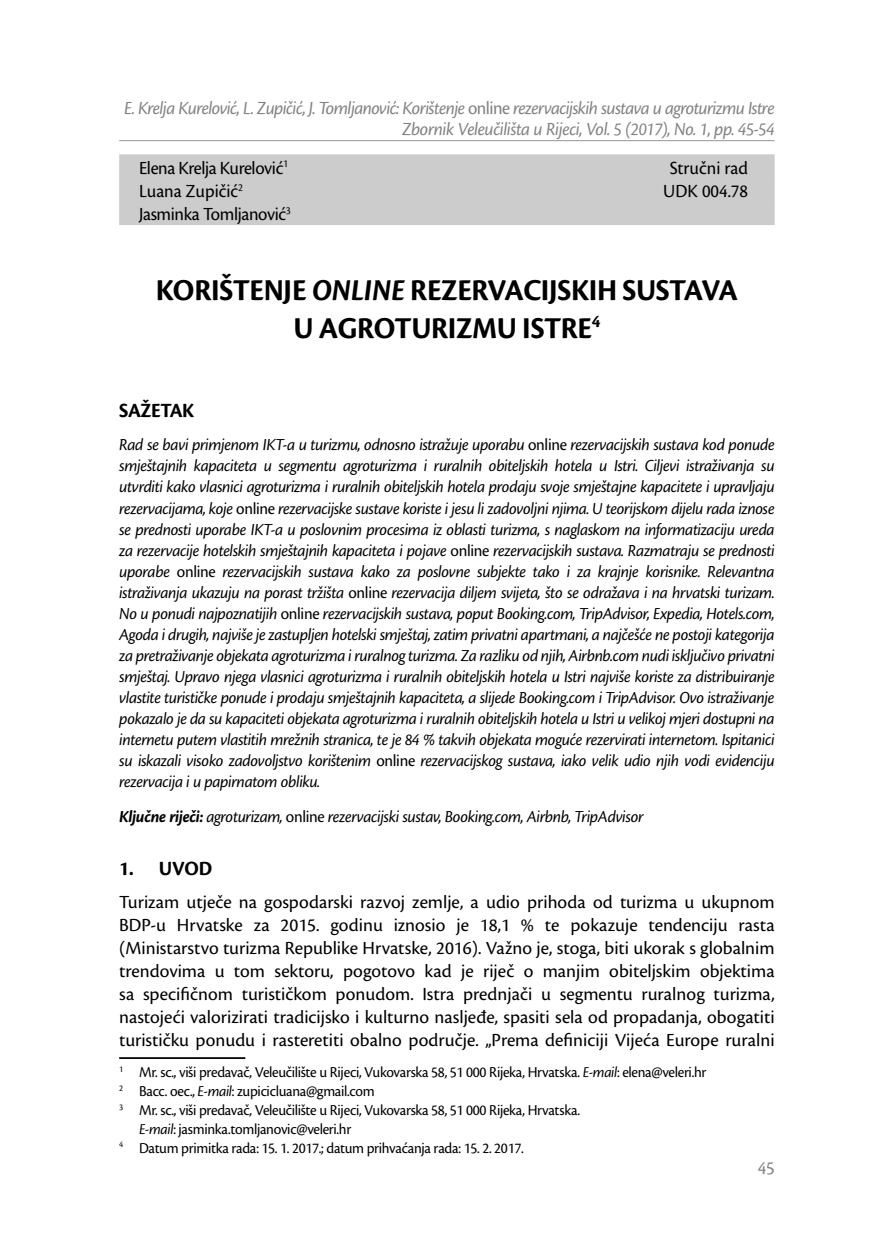
<style>
.page{position:relative;width:874px;height:1241px;background:#fff}
.page>*{position:absolute;margin:0;border:0;box-sizing:border-box;transform-origin:0 0}
.Naslov{font:700 31.5px/37.8px "Cronos Pro";letter-spacing:-.01em;color:#000;text-align:center;scale:.96 1}
.t1{font:700 21px "Cronos Pro";letter-spacing:-.02em;color:#000;scale:.96 1}
.Standard__Web{font:19.25px/23.1px "Cronos Pro";color:#000;text-align:justify}
.t2{font:italic 19.25px/21px "Cronos Pro";letter-spacing:-.035em;color:#828282;text-align:right;scale:.96 1}
.zaglavlje_iznad_nasl{font:19.25px "Cronos Pro";letter-spacing:-.02em;color:#000;scale:.96 1}
.zaglavlje_iznad_nasl-2{font:19.25px "Cronos Pro";color:#000;scale:.96 1}
.t3{font:19.25px "Cronos Pro";color:#828282;scale:.96 1}
.t4{font:italic 17.5px/21px "Cronos Pro";letter-spacing:-.025em;color:#000;text-align:justify;scale:.96 1}
.Tekst_fusnote{font:15.75px/18.9px "Cronos Pro";letter-spacing:-.02em;color:#000;scale:.96 1}
.s1{font-style:normal}
.s2{font-style:italic}
.s3{font-weight:700}
</style>
<div class="page">
<hr style="left:119px;top:140px;width:655px;height:1px;background:#959595">
<div style="left:119px;top:154px;width:655px;height:25px;background:#ccc"></div>
<div style="left:119px;top:177px;width:655px;height:25px;background:#ccc"></div>
<div style="left:119px;top:200px;width:655px;height:25px;background:#ccc"></div>
<hr style="left:119px;top:1056px;width:126px;height:2px;background:#000">
<p class="t2" style="left:124px;top:98px;width:679px">E. Krelja Kurelović, L. Zupičić, J. Tomljanović: Korištenje <span class="s1">online</span> rezervacijskih sustava u agroturizmu Istre<br>Zbornik Veleučilišta u Rijeci, Vol. 5 (2017), No. 1, pp. 45-54</p>
<p class="zaglavlje_iznad_nasl" style="left:139px;top:157px;width:157px">Elena Krelja Kurelović<sup>1</sup></p>
<p class="zaglavlje_iznad_nasl-2" style="left:669px;top:157px;width:83px">Stručni rad</p>
<p class="zaglavlje_iznad_nasl-2" style="left:139px;top:180px;width:110px">Luana Zupičić<sup>2</sup></p>
<p class="zaglavlje_iznad_nasl" style="left:663px;top:180px;width:90px">UDK 004.78</p>
<p class="zaglavlje_iznad_nasl" style="left:139px;top:203px;width:159px">Jasminka Tomljanović<sup>3</sup></p>
<p class="Naslov" style="left:156px;top:271px;width:607px">KORIŠTENJE <span class="s2">ONLINE</span> REZERVACIJSKIH SUSTAVA<br>U AGROTURIZMU ISTRE<sup>4</sup></p>
<p class="t1" style="left:119px;top:398px;width:80px">SAŽETAK</p>
<p class="t4" style="left:119px;top:434px;width:684px">Rad se bavi primjenom IKT-a u turizmu, odnosno istražuje uporabu <span class="s1">online</span> rezervacijskih sustava kod ponude smještajnih kapaciteta u segmentu agroturizma i ruralnih obiteljskih hotela u Istri. Ciljevi istraživanja su utvrditi kako vlasnici agroturizma i ruralnih obiteljskih hotela prodaju svoje smještajne kapacitete i upravljaju rezervacijama, koje <span class="s1">online</span> rezervacijske sustave koriste i jesu li zadovoljni njima. U teorijskom dijelu rada iznose se prednosti uporabe IKT-a u poslovnim procesima iz oblasti turizma, s naglaskom na informatizaciju ureda za rezervacije hotelskih smještajnih kapaciteta i pojave <span class="s1">online</span> rezervacijskih sustava. Razmatraju se prednosti uporabe <span class="s1">online</span> rezervacijskih sustava kako za poslovne subjekte tako i za krajnje korisnike. Relevantna istraživanja ukazuju na porast tržišta <span class="s1">online</span> rezervacija diljem svijeta, što se odražava i na hrvatski turizam.<br>No u ponudi najpoznatijih <span class="s1">online</span> rezervacijskih sustava, poput Booking.com, TripAdvisor, Expedia, Hotels.com, Agoda i drugih, najviše je zastupljen hotelski smještaj, zatim privatni apartmani, a najčešće ne postoji kategorija za pretraživanje objekata agroturizma i ruralnog turizma. Za razliku od njih, Airbnb.com nudi isključivo privatni smještaj. Upravo njega vlasnici agroturizma i ruralnih obiteljskih hotela u Istri najviše koriste za distribuiranje vlastite turističke ponude i prodaju smještajnih kapaciteta, a slijede Booking.com i TripAdvisor. Ovo istraživanje pokazalo je da su kapaciteti objekata agroturizma i ruralnih obiteljskih hotela u Istri u velikoj mjeri dostupni na internetu putem vlastitih mrežnih stranica, te je 84 % takvih objekata moguće rezervirati internetom. Ispitanici su iskazali visoko zadovoljstvo korištenim <span class="s1">online</span> rezervacijskog sustava, iako velik udio njih vodi evidenciju rezervacija i u papirnatom obliku.</p>
<p class="t4" style="left:119px;top:806px;width:547px"><span class="s3">Ključne riječi:</span> agroturizam, <span class="s1">online</span> rezervacijski sustav, Booking.com, Airbnb, TripAdvisor</p>
<p class="t1" style="left:119px;top:856px;width:98px">1. UVOD</p>
<p class="Standard__Web" style="left:119px;top:890px;width:656px">Turizam utječe na gospodarski razvoj zemlje, a udio prihoda od turizma u ukupnom BDP-u Hrvatske za 2015. godinu iznosio je 18,1 % te pokazuje tendenciju rasta (Ministarstvo turizma Republike Hrvatske, 2016). Važno je, stoga, biti ukorak s globalnim trendovima u tom sektoru, pogotovo kad je riječ o manjim obiteljskim objektima sa specifičnom turističkom ponudom. Istra prednjači u segmentu ruralnog turizma, nastojeći valorizirati tradicijsko i kulturno nasljeđe, spasiti sela od propadanja, obogatiti turističku ponudu i rasteretiti obalno područje. „Prema definiciji Vijeća Europe ruralni</p>
<p class="Tekst_fusnote" style="left:119px;top:1062px;width:613px"><sup>1</sup> Mr. sc., viši predavač, Veleučilište u Rijeci, Vukovarska 58, 51 000 Rijeka, Hrvatska. <span class="s2">E-mail</span>: elena@veleri.hr</p>
<p class="Tekst_fusnote" style="left:119px;top:1081px;width:267px"><sup>2</sup> Bacc. oec., <span class="s2">E-mail</span>: zupicicluana@gmail.com</p>
<p class="Tekst_fusnote" style="left:139px;top:1100px;width:461px;text-indent:-20px"><sup>3</sup> Mr. sc., viši predavač, Veleučilište u Rijeci, Vukovarska 58, 51 000 Rijeka, Hrvatska.<br><span class="s2">E-mail</span>: jasminka.tomljanovic@veleri.hr</p>
<p class="Tekst_fusnote" style="left:119px;top:1138px;width:422px"><sup>4</sup> Datum primitka rada: 15. 1. 2017.; datum prihvaćanja rada: 15. 2. 2017.</p>
<p class="t3" style="left:757px;top:1156px;width:19px">45</p>
</div>
